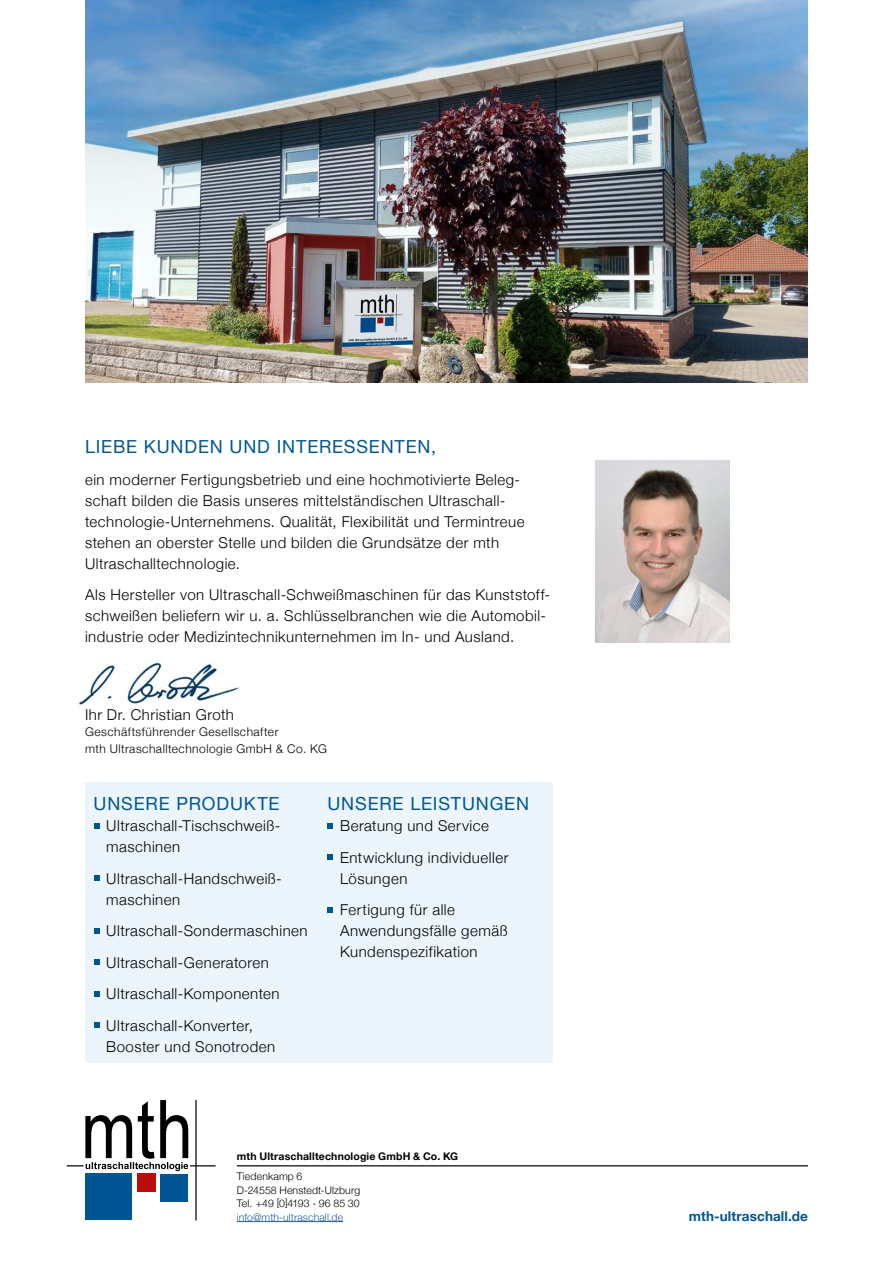
<style>
.page{position:relative;width:893px;height:1263px;background:#fff}
.page>*{position:absolute;margin:0;border:0;box-sizing:border-box;transform-origin:0 0}
.t1{font:18px "Helvetica Neue";letter-spacing:.045em;color:#005693}
.t2{font:300 15px/21px "Helvetica Neue";letter-spacing:.03em;color:#000}
.t3{font:700 13.5px "Helvetica Neue";letter-spacing:.01em;color:#005693}
.t4{font:300 12px/16.5px "Helvetica Neue";letter-spacing:.04em;color:#000}
.t5{font:300 10.5px/13.5px "Helvetica Neue";letter-spacing:.01em;color:#000}
.t6{font:700 10.5px "Helvetica Neue";letter-spacing:.015em;color:#000}
.t7{font:300 10.5px "Helvetica Neue";letter-spacing:.01em;color:#275b9b}
</style>
<div class="page">
<hr style="left:237px;top:1221px;width:106px;height:1px;background:#275b9b">
<svg style="left:67px;top:1100px;width:149px;height:120px"></svg>
<div style="left:85px;top:1173px;width:47px;height:47px;background:#005693"></div>
<div style="left:160px;top:1173px;width:28px;height:28px;background:#005693"></div>
<div style="left:137px;top:1173px;width:18px;height:19px;background:#b70e0c"></div>
<hr style="left:237px;top:1165px;width:571px;height:1px;background:#000">
<img style="left:78px;top:662px;width:162px;height:43px">
<img style="left:595px;top:461px;width:134px;height:182px">
<img style="left:85px;top:0;width:723px;height:383px">
<div style="left:85px;top:782px;width:234px;height:280px;background:#ecf5fc"></div>
<svg style="left:94px;top:823px;width:5px;height:5px"></svg>
<svg style="left:94px;top:875px;width:5px;height:6px"></svg>
<svg style="left:94px;top:928px;width:5px;height:5px"></svg>
<svg style="left:94px;top:959px;width:5px;height:6px"></svg>
<svg style="left:94px;top:991px;width:5px;height:5px"></svg>
<svg style="left:94px;top:1022px;width:5px;height:6px"></svg>
<div style="left:319px;top:782px;width:234px;height:280px;background:#ecf5fc"></div>
<svg style="left:327px;top:823px;width:6px;height:5px"></svg>
<svg style="left:327px;top:854px;width:6px;height:6px"></svg>
<svg style="left:327px;top:907px;width:6px;height:5px"></svg>
<p class="t1" style="left:85px;top:434px;width:353px">LIEBE KUNDEN UND INTERESSENTEN,</p>
<p class="t2" style="left:85px;top:468px;width:441px">ein moderner Fertigungsbetrieb und eine hochmotivierte Beleg&shy;schaft bilden die Basis unseres mittelständischen Ultraschall&shy;technologie-Unternehmens. Qualität, Flexibilität und Termintreue stehen an oberster Stelle und bilden die Grundsätze der mth Ultraschalltechnologie.</p>
<p class="t2" style="left:85px;top:583px;width:467px">Als Hersteller von Ultraschall-Schweißmaschinen für das Kunststoff&shy;schweißen beliefern wir u. a. Schlüsselbranchen wie die Automobil&shy;industrie oder Medizintechnikunternehmen im In- und Ausland.</p>
<p class="t2" style="left:85px;top:703px;width:150px">Ihr Dr. Christian Groth</p>
<p class="t4" style="left:85px;top:723px;width:243px">Geschäftsführender Gesellschafter<br>mth Ultraschalltechnologie GmbH &amp; Co. KG</p>
<p class="t1" style="left:94px;top:791px;width:188px">UNSERE PRODUKTE</p>
<p class="t2" style="left:106px;top:814px;width:174px">Ultraschall-Tischschweiß&shy;maschinen</p>
<p class="t2" style="left:106px;top:867px;width:175px">Ultraschall-Handschweiß&shy;maschinen</p>
<p class="t2" style="left:106px;top:914px;width:203px;line-height:31.5px">Ultraschall-Sondermaschinen<br>Ultraschall-Generatoren<br>Ultraschall-Komponenten<br>Ultraschall-Konverter,</p>
<p class="t2" style="left:106px;top:1035px;width:170px">Booster und Sonotroden</p>
<p class="t1" style="left:327px;top:791px;width:203px">UNSERE LEISTUNGEN</p>
<p class="t2" style="left:340px;top:809px;width:170px;line-height:31.5px">Beratung und Service<br>Entwicklung individueller</p>
<p class="t2" style="left:340px;top:862px;width:116px;line-height:31.5px">Lösungen<br>Fertigung für alle</p>
<p class="t2" style="left:340px;top:919px;width:169px">Anwendungsfälle gemäß<br>Kundenspezifikation</p>
<p class="t6" style="left:237px;top:1148px;width:223px">mth Ultraschalltechnologie GmbH &amp; Co. KG</p>
<p class="t5" style="left:237px;top:1169px;width:125px">Tiedenkamp 6<br>D-24558 Henstedt-Ulzburg<br>Tel. +49 [0]4193 - 96 85 30</p>
<p class="t7" style="left:237px;top:1208px;width:108px">info@mth-ultraschall.de</p>
<p class="t3" style="left:689px;top:1206px;width:121px">mth-ultraschall.de</p>
</div>
